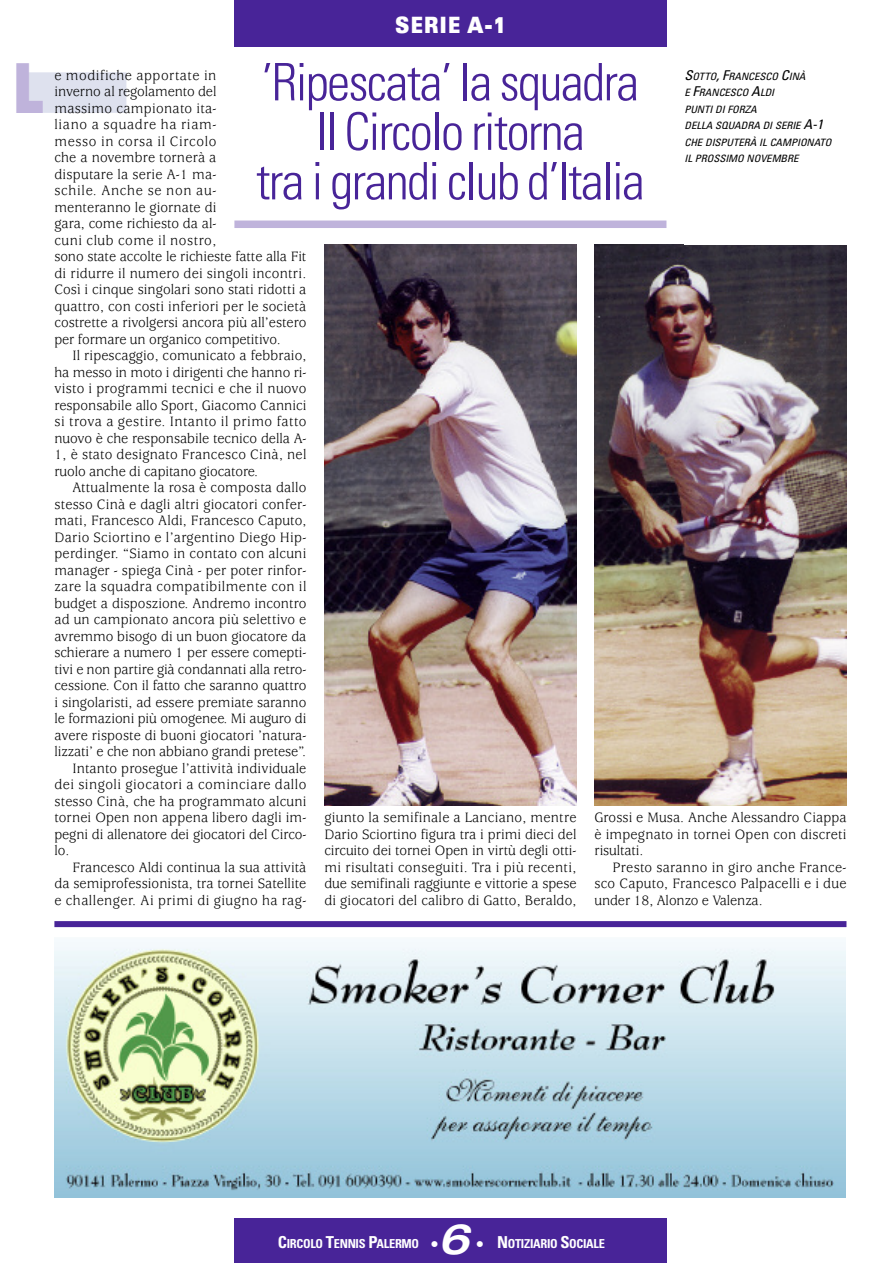
<style>
.page{position:relative;width:893px;height:1263px;background:#fff}
.page>*{position:absolute;margin:0;border:0;box-sizing:border-box;transform-origin:0 0}
.t1{font:900 expanded 69px "Univers";color:#bfb3db;scale:.6 1}
.t2{font:300 condensed 51.75px/49.5px "Univers";letter-spacing:-.03em;color:#482498;text-align:center}
.t3{font:italic 700 expanded 42px "Univers";color:#fff}
.t4{font:900 expanded 22.5px "Univers";letter-spacing:.085em;color:#fff;scale:.65 1}
.t5{font:15px/16.5px "Usherwood";letter-spacing:.005em;color:#000;text-align:justify;scale:.95 1}
.t6{font:15px "Usherwood";letter-spacing:.03em;color:#000;scale:.95 1}
.t7{font:15px "Usherwood";letter-spacing:.035em;color:#000;scale:.95 1}
.t8{font:700 condensed 12.3px "Univers";letter-spacing:-.025em;color:#fff}
.t9{font:italic condensed 10.2px/16.5px "Univers";letter-spacing:-.005em;color:#000;scale:1.07 1}
.s1{font-size:13.5px}
.s2{font-size:16.5px}
.s3{font-weight:900;font-stretch:normal;font-size:16.5px}
</style>
<div class="page">
<div style="left:18px;top:72px;width:108px;height:41px;background:#dee1ee"></div>
<div style="left:234px;top:1218px;width:432px;height:45px;background:#482498"></div>
<div style="left:234px;top:221px;width:432px;height:7px;background:#bfb3db"></div>
<div style="left:234px;top:0;width:432px;height:47px;background:#482498"></div>
<img style="left:324px;top:245px;width:252px;height:561px">
<img style="left:594px;top:245px;width:252px;height:561px">
<img style="left:54px;top:942px;width:791px;height:256px">
<div style="left:54px;top:921px;width:792px;height:6px;background:#482498"></div>
<h3 class="t4" style="left:395px;top:17px;width:172px">SERIE A-1</h3>
<h1 class="t1" style="left:13px;top:63px;width:53px">L</h1>
<p class="t5" style="left:54px;top:68px;width:267px;text-align:left">e modifiche apportate in<br>inverno al regolamento del<br>massimo campionato ita-<br>liano a squadre ha riam-<br>messo in corsa il Circolo<br>che a novembre tornerà a<br>disputare la serie A-1 ma-<br>schile. Anche se non au-<br>menteranno le giornate di<br>gara, come richiesto da al-<br>cuni club come il nostro,<br>sono state accolte le richieste fatte alla Fit di ridurre il numero dei singoli incontri.<br>Così i cinque singolari sono stati ridotti a quattro, con costi inferiori per le società costrette a rivolgersi ancora più all’estero per formare un organico competitivo.</p>
<p class="t5" style="left:54px;top:349px;width:267px;text-indent:18px">Il ripescaggio, comunicato a febbraio, ha messo in moto i dirigenti che hanno ri&shy;visto i programmi tecnici e che il nuovo responsabile allo Sport, Giacomo Cannici si trova a gestire. Intanto il primo fatto nuovo è che responsabile tecnico della A-1, è stato designato Francesco Cinà, nel ruolo anche di capitano giocatore.</p>
<p class="t5" style="left:72px;top:481px;width:248px">Attualmente la rosa è composta dallo</p>
<p class="t5" style="left:54px;top:497px;width:267px">stesso Cinà e dagli altri giocatori confer-</p>
<p class="t5" style="left:54px;top:514px;width:267px">mati, Francesco Aldi, Francesco Caputo,</p>
<p class="t5" style="left:54px;top:530px;width:267px">Dario Sciortino e l’argentino Diego Hip-</p>
<p class="t5" style="left:54px;top:547px;width:267px">perdinger. “Siamo in contato con alcuni</p>
<p class="t5" style="left:54px;top:563px;width:267px">manager - spiega Cinà - per poter rinfor-</p>
<p class="t6" style="left:54px;top:581px;width:267px">zare la squadra compatibilmente con il</p>
<p class="t5" style="left:54px;top:596px;width:267px">budget a disposzione. Andremo incontro</p>
<p class="t5" style="left:54px;top:613px;width:267px">ad un campionato ancora più selettivo e</p>
<p class="t5" style="left:54px;top:629px;width:267px">avremmo bisogo di un buon giocatore da</p>
<p class="t5" style="left:54px;top:646px;width:267px">schierare a numero 1 per essere comepti-</p>
<p class="t5" style="left:54px;top:662px;width:267px">tivi e non partire già condannati alla retro-</p>
<p class="t5" style="left:54px;top:679px;width:267px">cessione. Con il fatto che saranno quattro</p>
<p class="t5" style="left:54px;top:695px;width:267px">i singolaristi, ad essere premiate saranno</p>
<p class="t5" style="left:54px;top:712px;width:267px">le formazioni più omogenee. Mi auguro di</p>
<p class="t5" style="left:54px;top:728px;width:267px">avere risposte di buoni giocatori ’natura-</p>
<p class="t5" style="left:54px;top:745px;width:267px">lizzati’ e che non abbiano grandi pretese”.</p>
<p class="t5" style="left:72px;top:761px;width:248px">Intanto prosegue l’attività individuale</p>
<p class="t7" style="left:54px;top:779px;width:267px">dei singoli giocatori a cominciare dallo</p>
<p class="t5" style="left:54px;top:794px;width:267px">stesso Cinà, che ha programmato alcuni</p>
<p class="t5" style="left:54px;top:811px;width:267px">tornei Open non appena libero dagli im-</p>
<p class="t5" style="left:54px;top:827px;width:267px">pegni di allenatore dei giocatori del Circo-</p>
<p class="t5" style="left:54px;top:844px;width:17px">lo.</p>
<p class="t5" style="left:72px;top:860px;width:248px">Francesco Aldi continua la sua attività</p>
<p class="t5" style="left:54px;top:877px;width:267px">da semiprofessionista, tra tornei Satellite</p>
<p class="t6" style="left:54px;top:894px;width:267px">e challenger. Ai primi di giugno ha rag-</p>
<h2 class="t2" style="left:256px;top:62px;width:390px">’Ripescata’ la squadra<br>Il Circolo ritorna<br>tra i grandi club d’Italia</h2>
<p class="t9" style="left:684px;top:68px;width:139px"><span class="s1">S</span>OTTO<span class="s1">, F</span>RANCESCO <span class="s1">C</span>INÀ<br>E <span class="s1">F</span>RANCESCO <span class="s1">A</span>LDI<br>PUNTI DI FORZA<br>DELLA SQUADRA DI SERIE <span class="s1">A-1<br></span>CHE DISPUTERÀ IL CAMPIONATO<br>IL PROSSIMO NOVEMBRE</p>
<p class="t5" style="left:324px;top:811px;width:267px">giunto la semifinale a Lanciano, mentre Dario Sciortino figura tra i primi dieci del circuito dei tornei Open in virtù degli otti&shy;mi risultati conseguiti. Tra i più recenti, due semifinali raggiunte e vittorie a spese di giocatori del calibro di Gatto, Beraldo,</p>
<p class="t5" style="left:594px;top:811px;width:267px">Grossi e Musa. Anche Alessandro Ciappa è impegnato in tornei Open con discreti risultati.</p>
<p class="t5" style="left:594px;top:860px;width:267px;text-indent:18px">Presto saranno in giro anche France&shy;sco Caputo, Francesco Palpacelli e i due under 18, Alonzo e Valenza.</p>
<p class="t8" style="left:278px;top:1239px;width:162px"><span class="s2">C</span>IRCOLO <span class="s2">T</span>ENNIS <span class="s2">P</span>ALERMO <span class="s3">•</span></p>
<h3 class="t3" style="left:438px;top:1224px;width:33px">6</h3>
<p class="t8" style="left:476px;top:1239px;width:131px"><span class="s3">•</span> <span class="s2">N</span>OTIZIARIO <span class="s2">S</span>OCIALE</p>
</div>
